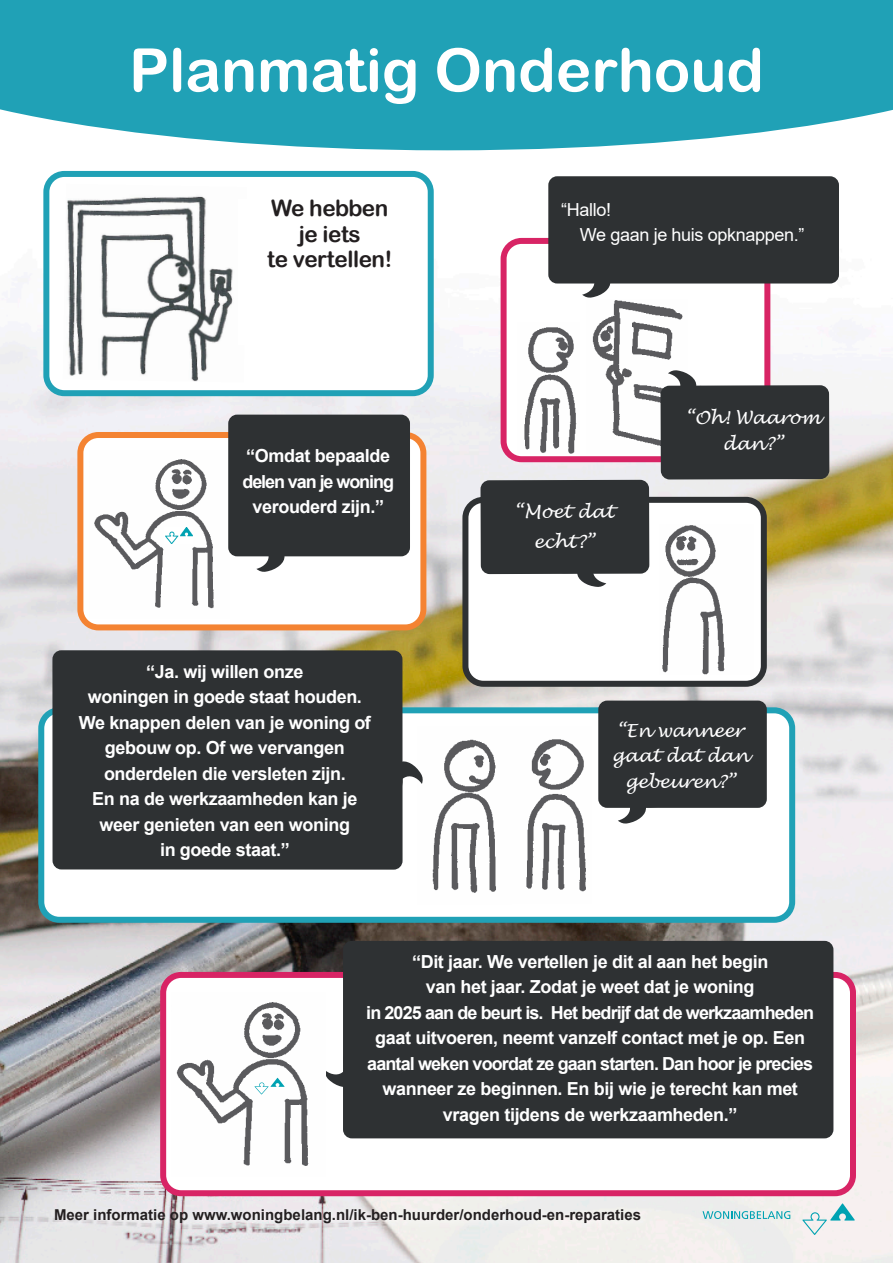
<style>
.page{position:relative;width:893px;height:1263px;background:#fff}
.page>*{position:absolute;margin:0;border:0;box-sizing:border-box;transform-origin:0 0}
.t1{font:60px "Arial Rounded MT Bold";color:#fff}
.t2{font:22.5px "Arial Rounded MT Bold";letter-spacing:-.02em;color:#231f20}
.t3{font:700 18px/25.5px "Arial";letter-spacing:-.02em;color:#fff;text-align:center}
.t4{font:700 18px/25.5px "Arial";letter-spacing:-.05em;color:#fff;text-align:center}
.t5{font:italic 18px/25.5px "Lucida Handwriting";letter-spacing:-.02em;color:#fff;text-align:center}
.t6{font:18px "Arial";letter-spacing:-.02em;color:#fff}
.t7{font:italic 18px/30px "Lucida Handwriting";color:#fff;text-align:center}
.t8{font:700 15px "Arial";color:#231f20}
</style>
<div class="page">
<img style="left:0;top:277px;width:893px;height:986px">
<div style="left:46px;top:174px;width:385px;height:219px;background:#fff;border-radius:18px"></div>
<div style="left:43px;top:171px;width:391px;height:225px;border:6px solid #20a1b6;border-radius:18px"></div>
<img style="left:67px;top:196px;width:166px;height:186px">
<div style="left:80px;top:435px;width:343px;height:192px;background:#fff;border-radius:18px"></div>
<div style="left:77px;top:432px;width:349px;height:198px;border:6px solid #f48332;border-radius:18px"></div>
<img style="left:94px;top:459px;width:135px;height:150px">
<img style="left:165px;top:528px;width:27px;height:15px">
<div style="left:228px;top:415px;width:182px;height:141px;background:#2e3133;border-radius:9px"></div>
<div style="left:465px;top:500px;width:299px;height:184px;background:#fff;border-radius:18px"></div>
<div style="left:462px;top:497px;width:305px;height:190px;border:6px solid #2e3133;border-radius:18px"></div>
<img style="left:662px;top:587px;width:63px;height:87px">
<div style="left:548px;top:176px;width:291px;height:107px;background:#2e3133;border-radius:9px"></div>
<div style="left:163px;top:975px;width:690px;height:218px;background:#fff;border-radius:18px"></div>
<div style="left:160px;top:972px;width:696px;height:224px;border:6px solid #d82465;border-radius:18px"></div>
<div style="left:343px;top:941px;width:490px;height:197px;background:#2e3133;border-radius:9px"></div>
<img style="left:176px;top:1002px;width:133px;height:164px">
<svg style="left:255px;top:1078px;width:29px;height:16px"></svg>
<svg style="left:0;top:0;width:893px;height:150px;background:#32a8bb"></svg>
<svg style="left:702px;top:1211px;width:88px;height:8px"></svg>
<svg style="left:802px;top:1203px;width:53px;height:32px"></svg>
<div style="left:41px;top:710px;width:751px;height:210px;background:#fff;border-radius:18px"></div>
<div style="left:38px;top:707px;width:757px;height:216px;border:6px solid #20a1b6;border-radius:18px"></div>
<div style="left:598px;top:701px;width:169px;height:107px;background:#2e3133;border-radius:9px"></div>
<img style="left:432px;top:739px;width:64px;height:154px">
<img style="left:526px;top:739px;width:60px;height:153px">
<div style="left:52px;top:650px;width:351px;height:220px;background:#2e3133;border-radius:9px"></div>
<div style="left:49px;top:1204px;width:601px;height:29px;background:#fff;opacity:.75"></div>
<svg style="left:247px;top:556px;width:101px;height:1px"></svg>
<svg style="left:480px;top:224px;width:349px;height:363px"></svg>
<svg style="left:608px;top:807px;width:102px;height:1px"></svg>
<svg style="left:402px;top:702px;width:24px;height:110px"></svg>
<p class="t1" style="left:129px;top:35px;width:636px">Planmatig Onderhoud</p>
<p class="t2" style="left:271px;top:195px;width:119px">We hebben</p>
<p class="t2" style="left:299px;top:220px;width:64px">je iets</p>
<p class="t2" style="left:267px;top:246px;width:126px">te vertellen!</p>
<p class="t3" style="left:242px;top:444px;width:153px">“Omdat bepaalde delen van je woning verouderd zijn.”</p>
<p class="t3" style="left:146px;top:659px;width:159px">“Ja. wij willen onze</p>
<p class="t3" style="left:88px;top:684px;width:276px">woningen in goede staat houden.</p>
<p class="t3" style="left:79px;top:710px;width:294px">We knappen delen van je woning of gebouw op. Of we vervangen</p>
<p class="t3" style="left:104px;top:761px;width:243px">onderdelen die versleten zijn.</p>
<p class="t3" style="left:92px;top:786px;width:267px">En na de werkzaamheden kan je</p>
<p class="t3" style="left:100px;top:812px;width:252px">weer genieten van een woning</p>
<p class="t3" style="left:160px;top:837px;width:131px">in goede staat.”</p>
<p class="t6" style="left:561px;top:197px;width:51px">“Hallo!</p>
<p class="t6" style="left:580px;top:222px;width:226px">We gaan je huis opknappen.”</p>
<p class="t7" style="left:515px;top:498px;width:100px">“Moet dat echt?”</p>
<p class="t5" style="left:686px;top:406px;width:136px">“Oh! Waarom dan?”</p>
<p class="t5" style="left:617px;top:718px;width:128px">“En wanneer</p>
<p class="t5" style="left:612px;top:744px;width:138px">gaat dat dan</p>
<p class="t5" style="left:625px;top:769px;width:112px">gebeuren?”</p>
<p class="t3" style="left:412px;top:949px;width:358px">“Dit jaar. We vertellen je dit al aan het begin</p>
<p class="t3" style="left:426px;top:974px;width:330px">van het jaar. Zodat je weet dat je woning</p>
<p class="t4" style="left:366px;top:1000px;width:449px">in 2025 aan de beurt is. Het bedrijf dat de werkzaamheden gaat uitvoeren, neemt vanzelf contact met je op. Een aantal weken voordat ze gaan starten. Dan hoor je precies wanneer ze beginnen. En bij wie je terecht kan met</p>
<p class="t3" style="left:443px;top:1102px;width:296px">vragen tijdens de werkzaamheden.”</p>
<p class="t8" style="left:54px;top:1204px;width:589px">Meer informatie op www.woningbelang.nl/ik-ben-huurder/onderhoud-en-reparaties</p>
</div>
